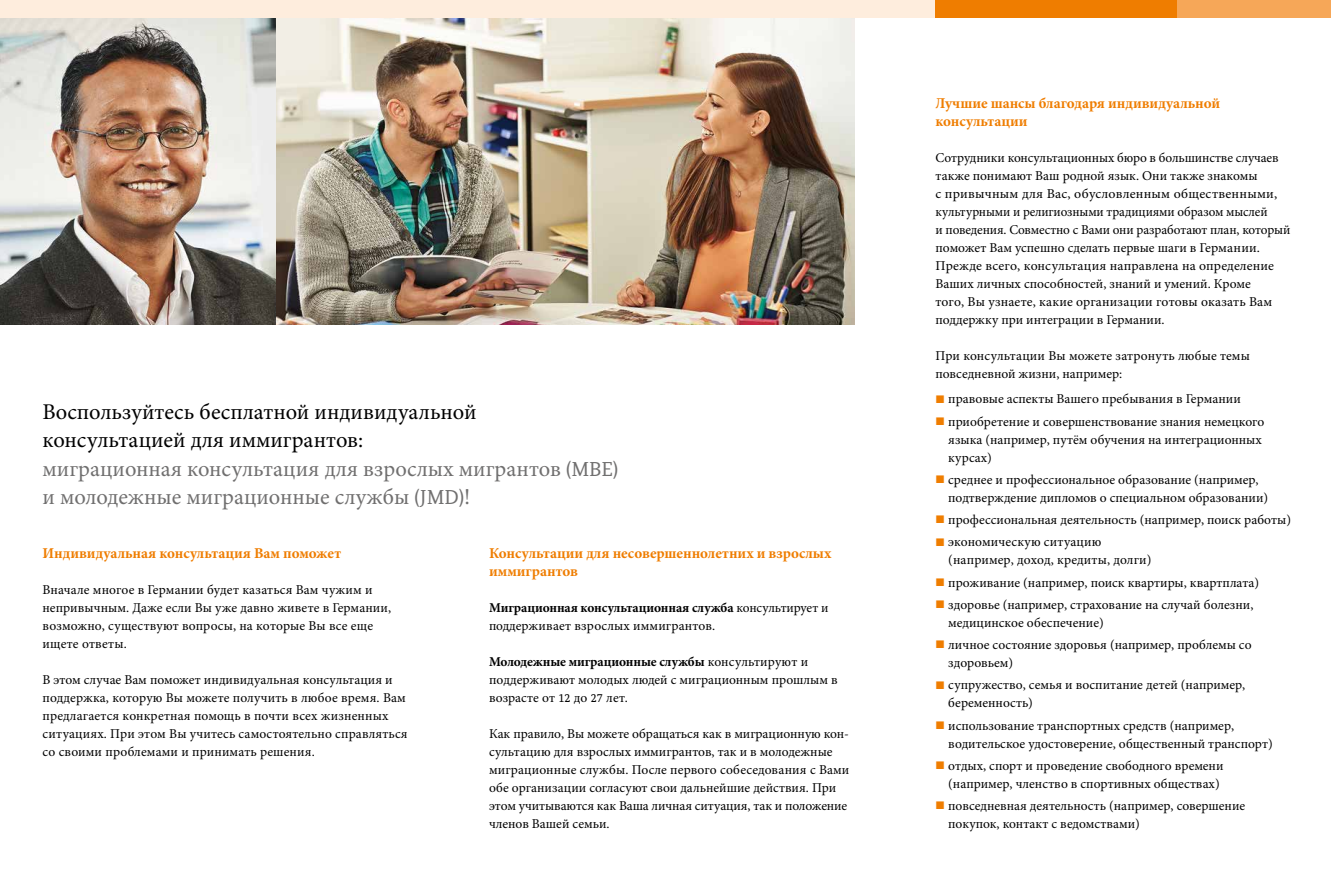
<style>
.page{position:relative;width:1331px;height:893px;background:#fff}
.page>*{position:absolute;margin:0;border:0;box-sizing:border-box;transform-origin:0 0}
.t1{font:22.5px/28.5px "Minion Pro";color:#706f6f}
.t2{font:700 15px/18px "Minion Pro";letter-spacing:-.005em;color:#ef7d00}
.t3{font:13.5px/18px "Minion Pro";color:#000}
.s1{color:#000}
.s2{font-family:"Bundes Serif";font-size:20.25px}
.s3{font-weight:700}
.s4{font-family:"Bundes Serif";font-size:12px}
</style>
<div class="page">
<div style="left:1171px;top:0;width:160px;height:18px;background:#f6a758"></div>
<img style="left:0;top:18px;width:276px;height:306px">
<img style="left:276px;top:18px;width:579px;height:306px">
<div style="left:0;top:0;width:941px;height:18px;background:#feeddd"></div>
<div style="left:935px;top:0;width:242px;height:18px;background:#ef7d00"></div>
<h1 class="t1" style="left:43px;top:397px;width:577px"><span class="s1">Воспользуйтесь бесплатной индивидуальной консультацией для иммигрантов:<br></span>миграционная консультация для взрослых мигрантов <span class="s2">(MBE) </span>и молодежные миграционные службы <span class="s2">(JMD)</span>!</h1>
<p class="t2" style="left:43px;top:544px;width:300px">Индивидуальная консультация Вам поможет</p>
<p class="t3" style="left:43px;top:581px;width:350px">Вначале многое в Германии будет казаться Вам чужим и непривычным. Даже если Вы уже давно живете в Германии, возможно, существуют вопросы, на которые Вы все еще ищете ответы.</p>
<p class="t3" style="left:43px;top:671px;width:367px">В этом случае Вам поможет индивидуальная консультация и поддержка, которую Вы можете получить в любое время. Вам предлагается конкретная помощь в почти всех жизненных ситуациях. При этом Вы учитесь самостоятельно справляться со своими проблемами и принимать решения.</p>
<p class="t2" style="left:489px;top:544px;width:344px">Консультации для несовершеннолетних и взрослых иммигрантов</p>
<p class="t3" style="left:489px;top:599px;width:341px"><span class="s3">Миграционная консультационная служба</span> консультирует и поддерживает взрослых иммигрантов.</p>
<p class="t3" style="left:489px;top:653px;width:350px"><span class="s3">Молодежные миграционные службы</span> консультируют и поддерживают молодых людей с миграционным прошлым в возрасте от <span class="s4">12</span> до <span class="s4">27</span> лет.</p>
<p class="t3" style="left:489px;top:725px;width:362px">Как правило, Вы можете обращаться как в миграционную кон&shy;сультацию для взрослых иммигрантов, так и в молодежные миграционные службы. После первого собеседования с Вами обе организации согласуют свои дальнейшие действия. При этом учитываются как Ваша личная ситуация, так и положение членов Вашей семьи.</p>
<p class="t2" style="left:935px;top:94px;width:286px">Лучшие шансы благодаря индивидуальной консультации</p>
<p class="t3" style="left:935px;top:149px;width:356px">Сотрудники консультационных бюро в большинстве случаев также понимают Ваш родной язык. Они также знакомы<br>с привычным для Вас, обусловленным общественными, культурными и религиозными традициями образом мыслей<br>и поведения. Совместно с Вами они разработают план, который поможет Вам успешно сделать первые шаги в Германии.<br>Прежде всего, консультация направлена на определение Ваших личных способностей, знаний и умений. Кроме<br>того, Вы узнаете, какие организации готовы оказать Вам поддержку при интеграции в Германии.</p>
<p class="t3" style="left:935px;top:347px;width:316px">При консультации Вы можете затронуть любые темы повседневной жизни, например:</p>
<p class="t3" style="left:948px;top:388px;width:318px;line-height:22.2px">правовые аспекты Вашего пребывания в Германии приобретение и совершенствование знания немецкого</p>
<p class="t3" style="left:948px;top:430px;width:315px">языка (например, путём обучения на интеграционных курсах)</p>
<p class="t3" style="left:948px;top:470px;width:321px">среднее и профессиональное образование (например, подтверждение дипломов о специальном образовании)</p>
<p class="t3" style="left:948px;top:509px;width:344px;line-height:22.2px">профессиональная деятельность (например, поиск работы) экономическую ситуацию</p>
<p class="t3" style="left:948px;top:549px;width:312px;line-height:22.2px">(например, доход, кредиты, долги)<br>проживание (например, поиск квартиры, квартплата) здоровье (например, страхование на случай болезни,</p>
<p class="t3" style="left:948px;top:611px;width:305px;line-height:22.2px">медицинское обеспечение)<br>личное состояние здоровья (например, проблемы со</p>
<p class="t3" style="left:948px;top:652px;width:299px;line-height:22.2px">здоровьем)<br>супружество, семья и воспитание детей (например,</p>
<p class="t3" style="left:948px;top:692px;width:287px;line-height:22.2px">беременность)<br>использование транспортных средств (например,</p>
<p class="t3" style="left:948px;top:732px;width:326px;line-height:22.2px">водительское удостоверение, общественный транспорт) oтдых, спорт и проведение свободного времени</p>
<p class="t3" style="left:948px;top:772px;width:298px;line-height:22.2px">(например, членство в спортивных обществах) повседневная деятельность (например, совершение</p>
<p class="t3" style="left:948px;top:815px;width:193px">покупок, контакт с ведомствами)</p>
</div>
